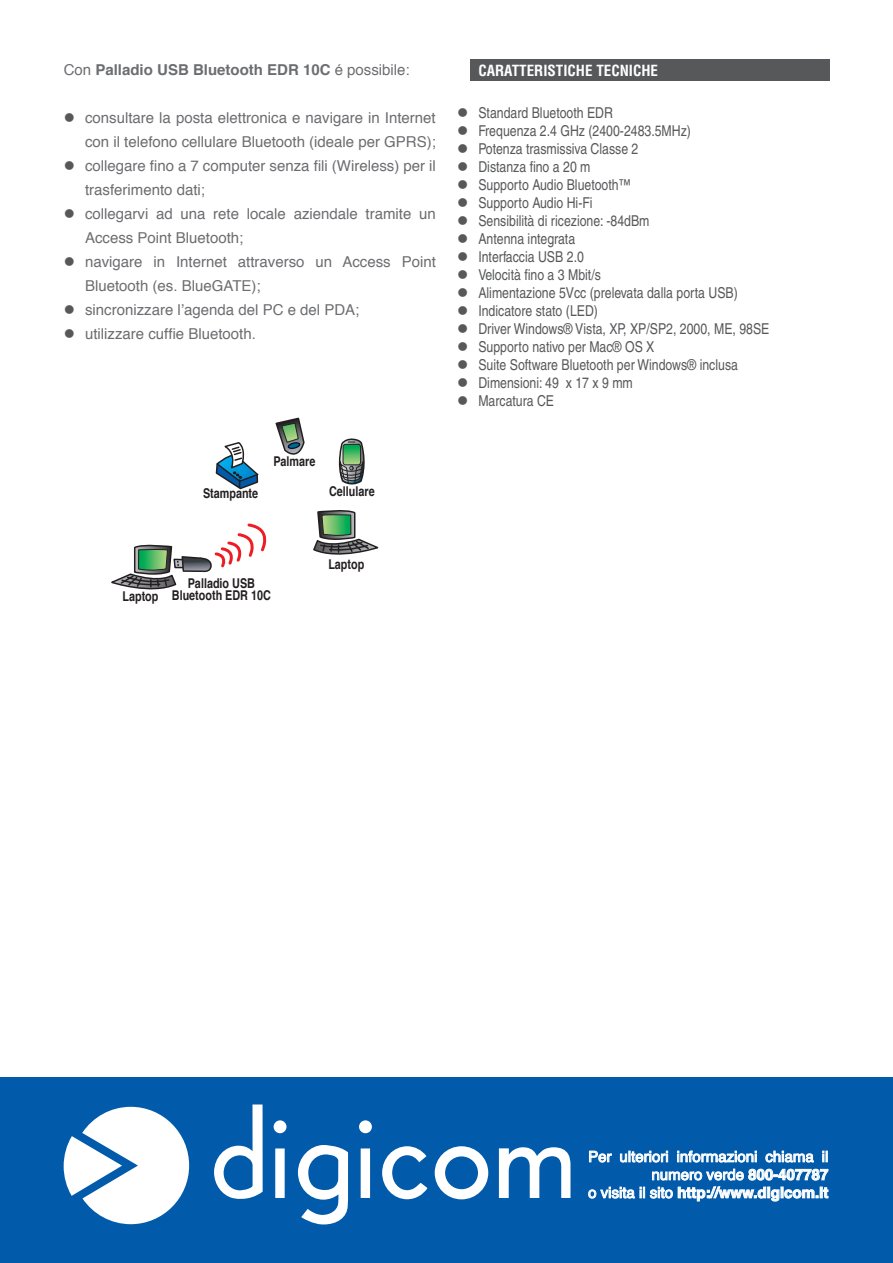
<style>
.page{position:relative;width:893px;height:1263px;background:#fff}
.page>*{position:absolute;margin:0;border:0;box-sizing:border-box;transform-origin:0 0}
.t1{font:condensed 15px "Helvetica";color:#57585a}
.t2{font:15px/24px "Helvetica";color:#6c6d70}
.t3{font:15px/18px "Helvetica";color:#fff;text-align:right}
.t4{font:700 15px "Helvetica";color:#6c6d70}
.t5{font:700 condensed 15px "Helvetica";color:#fff}
.t6{font:700 13.5px/12px "Helvetica";color:#231f20;text-align:center;scale:.8 1}
.s1{font-weight:400}
.s2{color:#57585a}
.s3{font-weight:700}
</style>
<div class="page">
<div style="left:0;top:1077px;width:893px;height:186px;background:#015aaa"></div>
<svg style="left:64px;top:1107px;width:125px;height:117px"></svg>
<svg style="left:274px;top:1120px;width:12px;height:78px"></svg>
<svg style="left:359px;top:1120px;width:13px;height:78px"></svg>
<svg style="left:382px;top:1146px;width:45px;height:53px"></svg>
<svg style="left:435px;top:1146px;width:53px;height:53px"></svg>
<svg style="left:214px;top:1104px;width:49px;height:95px"></svg>
<svg style="left:298px;top:1145px;width:50px;height:79px"></svg>
<svg style="left:499px;top:1147px;width:71px;height:51px"></svg>
<svg style="left:588px;top:1150px;width:241px;height:52px"></svg>
<div style="left:470px;top:60px;width:359px;height:21px;background:#57585a"></div>
<svg style="left:313px;top:510px;width:66px;height:45px"></svg>
<svg style="left:275px;top:417px;width:30px;height:38px"></svg>
<svg style="left:215px;top:442px;width:44px;height:48px"></svg>
<svg style="left:111px;top:523px;width:156px;height:67px"></svg>
<svg style="left:338px;top:438px;width:27px;height:47px"></svg>
<p class="t4" style="left:64px;top:57px;width:347px"><span class="s1">Con</span> Palladio USB Bluetooth EDR 10C <span class="s1">é possibile:</span></p>
<p class="t2" style="left:64px;top:106px;width:374px;text-align:right"><span class="s2">●</span> consultare la posta elettronica e navigare in Internet con il telefono cellulare Bluetooth (ideale per GPRS);</p>
<p class="t2" style="left:85px;top:154px;width:352px;text-indent:-21px"><span class="s2">●</span> collegare fino a 7 computer senza fili (Wireless) per il trasferimento dati;</p>
<p class="t2" style="left:85px;top:202px;width:352px;text-indent:-21px"><span class="s2">●</span> collegarvi ad una rete locale aziendale tramite un<br>Access Point Bluetooth;</p>
<p class="t2" style="left:85px;top:250px;width:352px;text-indent:-21px"><span class="s2">●</span> navigare in Internet attraverso un Access Point<br>Bluetooth (es. BlueGATE);</p>
<p class="t2" style="left:64px;top:298px;width:297px"><span class="s2">●</span> sincronizzare l’agenda del PC e del PDA;</p>
<p class="t2" style="left:64px;top:322px;width:194px"><span class="s2">●</span> utilizzare cuffie Bluetooth.</p>
<p class="t6" style="left:273px;top:454px;width:54px">Palmare</p>
<p class="t6" style="left:203px;top:487px;width:71px">Stampante</p>
<p class="t6" style="left:329px;top:484px;width:59px">Cellulare</p>
<p class="t5" style="left:478px;top:61px;width:181px">CARATTERISTICHE TECNICHE</p>
<p class="t1" style="left:457px;top:104px;width:157px">● Standard Bluetooth EDR</p>
<p class="t1" style="left:457px;top:122px;width:235px">● Frequenza 2.4 GHz (2400-2483.5MHz)</p>
<p class="t1" style="left:457px;top:140px;width:183px">● Potenza trasmissiva Classe 2</p>
<p class="t1" style="left:457px;top:158px;width:135px">● Distanza fino a 20 m</p>
<p class="t1" style="left:457px;top:176px;width:175px">● Supporto Audio Bluetooth™</p>
<p class="t1" style="left:457px;top:194px;width:137px">● Supporto Audio Hi-Fi</p>
<p class="t1" style="left:457px;top:212px;width:194px">● Sensibilità di ricezione: -84dBm</p>
<p class="t1" style="left:457px;top:230px;width:120px">● Antenna integrata</p>
<p class="t1" style="left:457px;top:248px;width:128px">● Interfaccia USB 2.0</p>
<p class="t1" style="left:457px;top:266px;width:145px">● Velocità fino a 3 Mbit/s</p>
<p class="t1" style="left:457px;top:284px;width:282px">● Alimentazione 5Vcc (prelevata dalla porta USB)</p>
<p class="t1" style="left:457px;top:302px;width:142px">● Indicatore stato (LED)</p>
<p class="t1" style="left:457px;top:320px;width:314px">● Driver Windows® Vista, XP, XP/SP2, 2000, ME, 98SE</p>
<p class="t1" style="left:457px;top:338px;width:199px">● Supporto nativo per Mac® OS X</p>
<p class="t1" style="left:457px;top:356px;width:282px">● Suite Software Bluetooth per Windows® inclusa</p>
<p class="t1" style="left:457px;top:374px;width:177px">● Dimensioni: 49 x 17 x 9 mm</p>
<p class="t1" style="left:457px;top:392px;width:98px">● Marcatura CE</p>
<p class="t6" style="left:123px;top:589px;width:46px">Laptop</p>
<p class="t6" style="left:172px;top:576px;width:125px">Palladio USB<br>Bluetooth EDR 10C</p>
<p class="t6" style="left:328px;top:557px;width:46px">Laptop</p>
<p class="t3" style="left:588px;top:1147px;width:242px">Per ulteriori informazioni chiama il numero verde <span class="s3">800-407787<br></span>o visita il sito <span class="s3">http://www.digicom.it</span></p>
</div>
